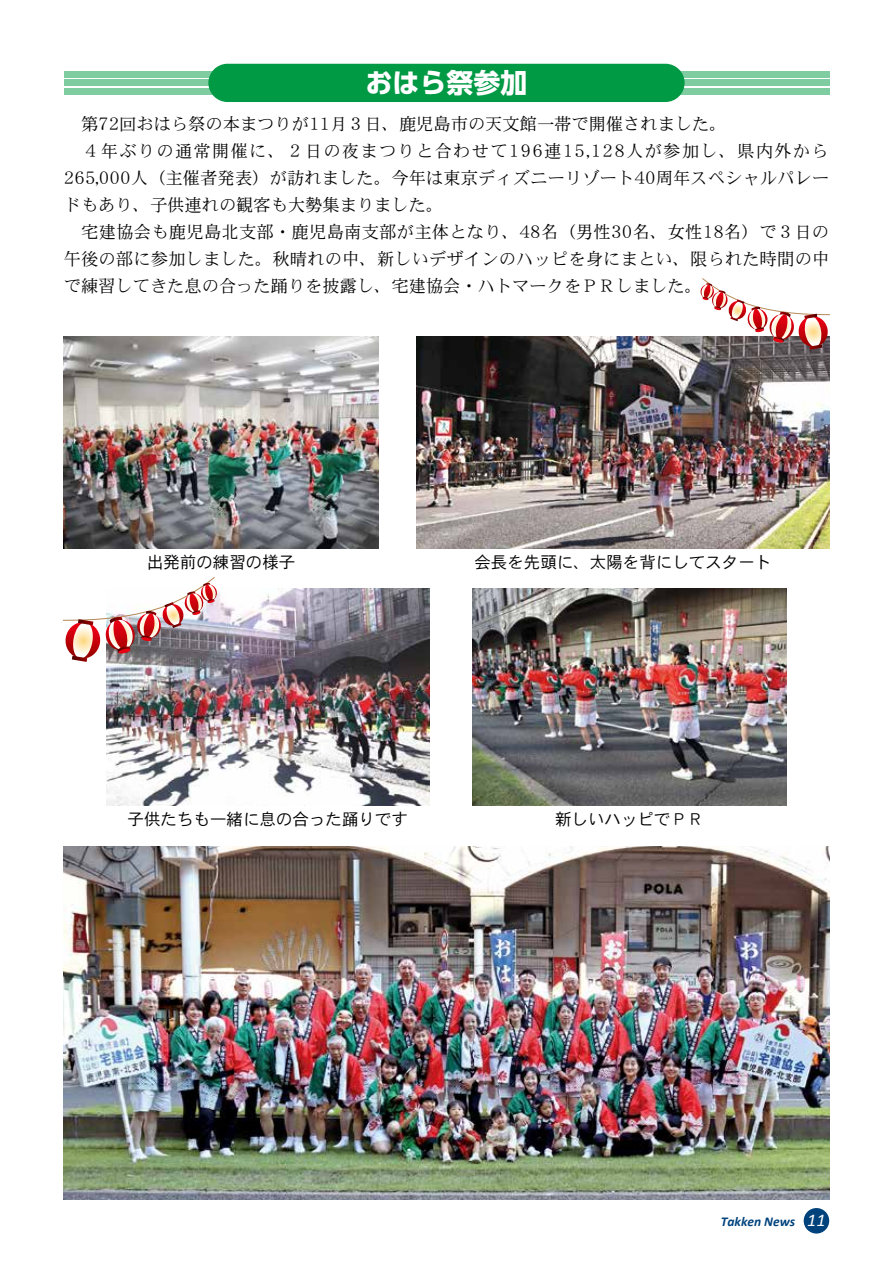
<style>
.page{position:relative;width:893px;height:1263px;background:#fff}
.page>*{position:absolute;margin:0;border:0;box-sizing:border-box;transform-origin:0 0}
.t1{font:700 27px "UD Shin Go Pro";color:#fff}
.t2{font:17.25px/27px "DFHS Mincho W3 MP RKSJ H";letter-spacing:.005em;color:#000}
.t3{font:16.5px "DFHS Gothic W3 MP RKSJ H";color:#000}
.t4{font:italic 700 13.5px "Calibri";color:#00437c}
.s1{font-weight:400;font-size:18px;color:#fff}
</style>
<div class="page">
<div style="left:804px;top:1208px;width:25px;height:25px;background:#00437c;border-radius:50%"></div>
<div style="left:64px;top:71px;width:765px;height:7px;background:#80cca1"></div>
<div style="left:64px;top:80px;width:765px;height:6px;background:#80cca1"></div>
<div style="left:64px;top:88px;width:765px;height:7px;background:#80cca1"></div>
<div style="left:208px;top:64px;width:477px;height:38px;background:#094;border-radius:19px"></div>
<img style="left:64px;top:336px;width:314px;height:213px">
<img style="left:64px;top:846px;width:765px;height:353px">
<img style="left:417px;top:336px;width:412px;height:213px">
<img style="left:106px;top:589px;width:323px;height:217px">
<img style="left:472px;top:589px;width:315px;height:217px">
<svg style="left:701px;top:278px;width:128px;height:72px"></svg>
<img style="left:64px;top:577px;width:153px;height:85px">
<h1 class="t1" style="left:365px;top:61px;width:163px">おはら祭参加</h1>
<p class="t2" style="left:64px;top:110px;width:767px">　第72回おはら祭の本まつりが11月３日、鹿児島市の天文館一帯で開催されました。<br>　４年ぶりの通常開催に、２日の夜まつりと合わせて196連15,128人が参加し、県内外から265,000人（主催者発表）が訪れました。今年は東京ディズニーリゾート40周年スペシャルパレードもあり、子供連れの観客も大勢集まりました。<br>　宅建協会も鹿児島北支部・鹿児島南支部が主体となり、48名（男性30名、女性18名）で３日の午後の部に参加しました。秋晴れの中、新しいデザインのハッピを身にまとい、限られた時間の中で練習してきた息の合った踊りを披露し、宅建協会・ハトマークをＰＲしました。</p>
<p class="t3" style="left:147px;top:554px;width:150px">出発前の練習の様子</p>
<p class="t3" style="left:474px;top:554px;width:298px">会長を先頭に、太陽を背にしてスタート</p>
<p class="t3" style="left:128px;top:811px;width:282px">子供たちも一緒に息の合った踊りです</p>
<p class="t3" style="left:555px;top:811px;width:150px">新しいハッピでＰＲ</p>
<p class="t4" style="left:721px;top:1213px;width:106px">Takken News <span class="s1">11</span></p>
</div>
